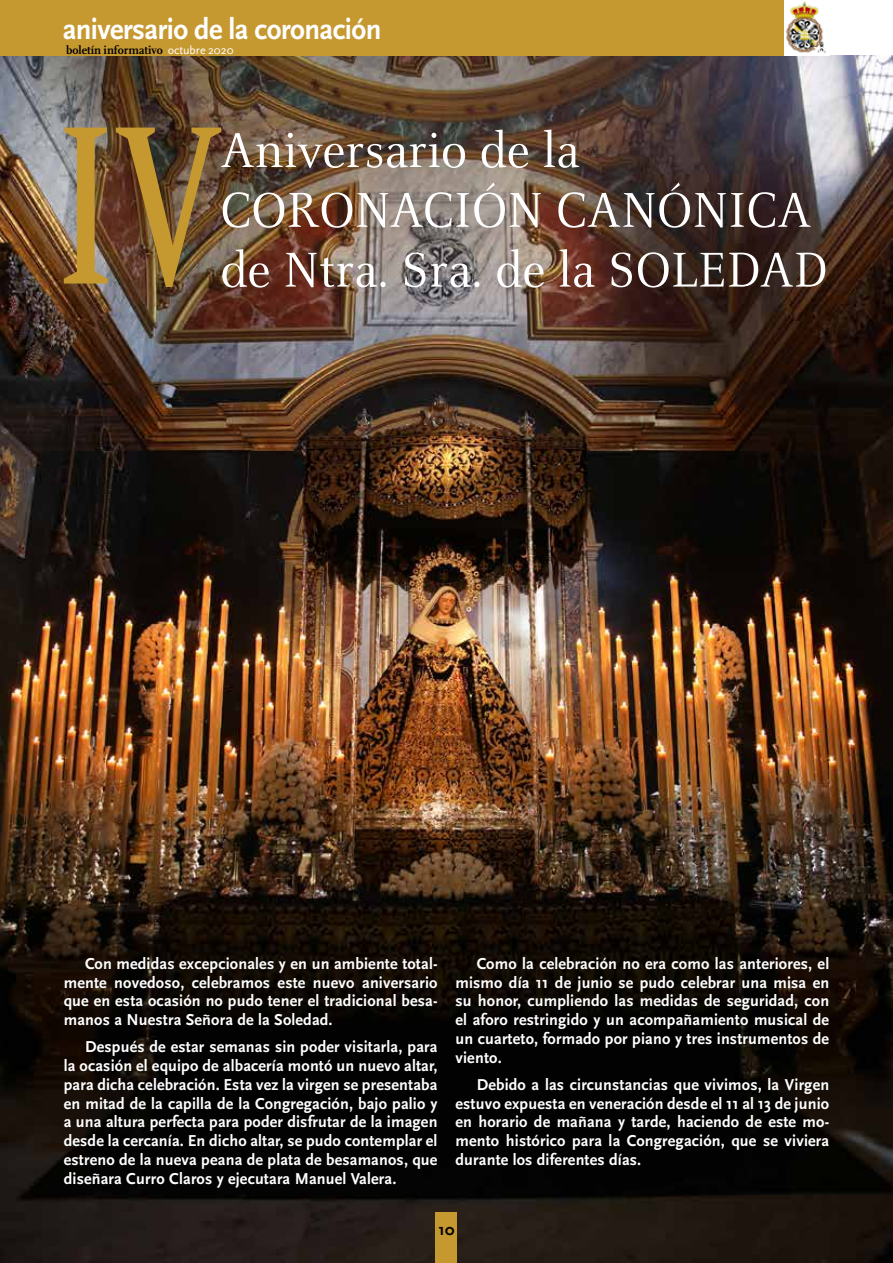
<style>
.page{position:relative;width:893px;height:1263px;background:#fff}
.page>*{position:absolute;margin:0;border:0;box-sizing:border-box;transform-origin:0 0}
.t1{font:54px/59.8px "Celeste";color:#fff;scale:.95 1}
.t2{font:700 30.3px "Scala Sans";letter-spacing:-.02em;color:#fff;scale:.95 1}
.t3{font:700 16.5px/18.8px "Scala Sans";letter-spacing:.01em;color:#fff;text-align:justify}
.t4{font:700 16.5px "Scala Sans";color:#000}
.t5{font:700 12px "FF Scala";color:#000}
.t6{font:700 12px "Scala Sans";color:#fff}
.s1{font-family:"Scala Sans";font-weight:400;color:#fff}
</style>
<div class="page">
<img style="left:0;top:55px;width:893px;height:1208px">
<div style="left:0;top:0;width:829px;height:55px;background:#c69830"></div>
<div style="left:436px;top:1213px;width:21px;height:50px;background:#c69830"></div>
<img style="left:785px;top:0;width:44px;height:55px">
<img style="left:64px;top:128px;width:157px;height:159px">
<h2 class="t2" style="left:63px;top:13px;width:337px">aniversario de la coronación</h2>
<p class="t5" style="left:66px;top:43px;width:169px">boletín informativo <span class="s1">octubre 2020</span></p>
<p class="t6" style="left:814px;top:43px;width:13px">10</p>
<h1 class="t1" style="left:220px;top:122px;width:641px">Aniversario de la<br>CORONACIÓN CANÓNICA de Ntra. Sra. de la SOLEDAD</h1>
<p class="t3" style="left:64px;top:955px;width:375px;text-indent:21px">Con medidas excepcionales y en un ambiente total&shy;mente novedoso, celebramos este nuevo aniversario que en esta ocasión no pudo tener el tradicional besa&shy;manos a Nuestra Señora de la Soledad.</p>
<p class="t3" style="left:64px;top:1038px;width:375px;text-indent:21px">Después de estar semanas sin poder visitarla, para la ocasión el equipo de albacería montó un nuevo altar, para dicha celebración. Esta vez la virgen se presentaba en mitad de la capilla de la Congregación, bajo palio y a una altura perfecta para poder disfrutar de la imagen desde la cercanía. En dicho altar, se pudo contemplar el estreno de la nueva peana de plata de besamanos, que diseñara Curro Claros y ejecutara Manuel Valera.</p>
<p class="t3" style="left:455px;top:954px;width:375px;text-indent:21px">Como la celebración no era como las anteriores, el mismo día 11 de junio se pudo celebrar una misa en su honor, cumpliendo las medidas de seguridad, con el aforo restringido y un acompañamiento musical de un cuarteto, formado por piano y tres instrumentos de viento.</p>
<p class="t3" style="left:455px;top:1075px;width:375px;text-indent:21px">Debido a las circunstancias que vivimos, la Virgen estuvo expuesta en veneración desde el 11 al 13 de junio en horario de mañana y tarde, haciendo de este mo&shy;mento histórico para la Congregación, que se viviera durante los diferentes días.</p>
<p class="t4" style="left:439px;top:1221px;width:17px">10</p>
</div>
